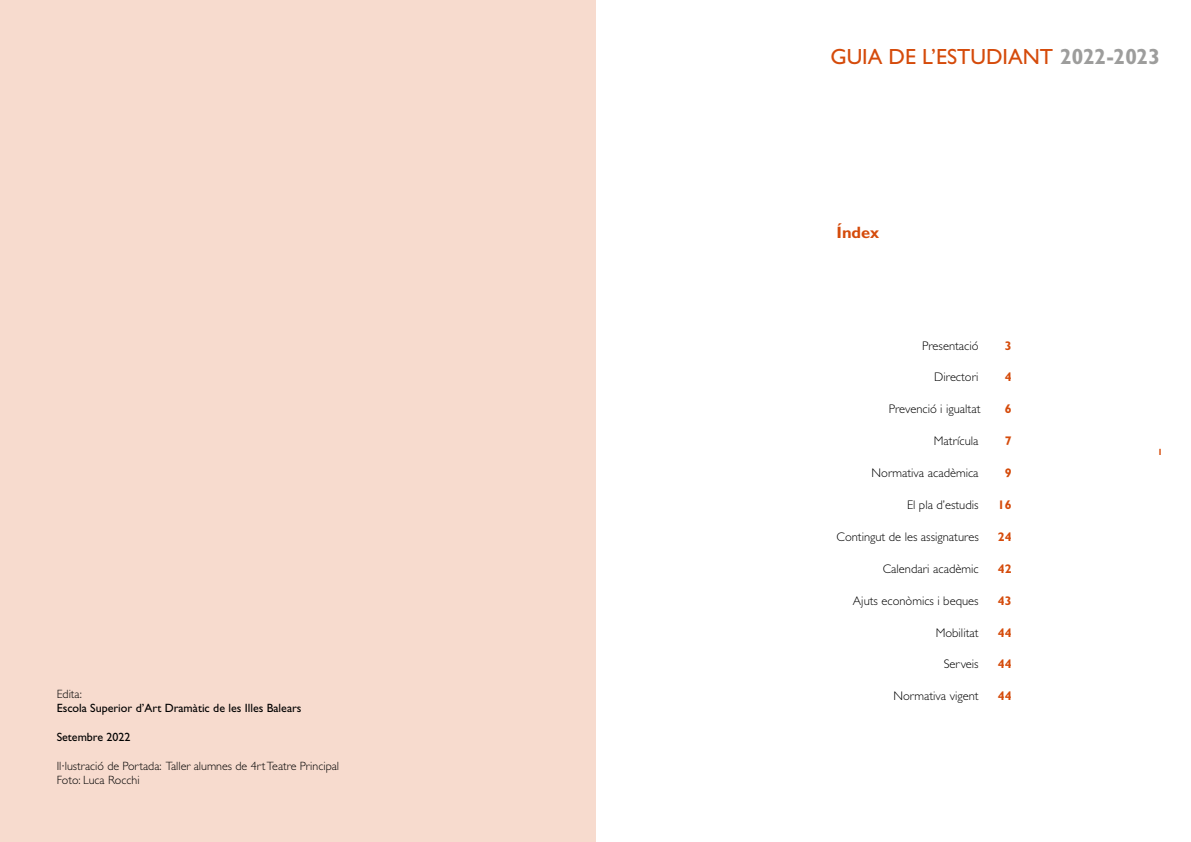
<style>
.page{position:relative;width:1191px;height:842px;background:#fff}
.page>*{position:absolute;margin:0;border:0;box-sizing:border-box;transform-origin:0 0}
.t1{font:22px "Gill Sans Std";color:#d54b0b}
.t2{font:700 16.5px "Gill Sans Std";color:#d54b0b}
.t3{font:300 12.5px "Gill Sans Std";color:#000}
.t4{font:700 12.5px "Gill Sans Std";color:#d54b0b}
.t5{font:300 12px/14.4px "Gill Sans Std";color:#000}
.t6{font:12px "Gill Sans Std";color:#000}
.t7{font:700 condensed 9px "Gill Sans Std";color:#d54b0b}
.s1{font-weight:700;font-stretch:condensed;color:#9d9d9c}
</style>
<div class="page">
<div style="left:0;top:0;width:595px;height:842px;background:#f7dbce"></div>
<h1 class="t1" style="left:830px;top:44px;width:331px">GUIA DE L’ESTUDIANT <span class="s1">2022-2023</span></h1>
<h2 class="t2" style="left:836px;top:223px;width:44px">Índex</h2>
<p class="t3" style="left:922px;top:338px;width:58px">Presentació</p>
<p class="t4" style="left:1004px;top:338px;width:8px">3</p>
<p class="t3" style="left:934px;top:370px;width:46px">Directori</p>
<p class="t4" style="left:1004px;top:370px;width:8px">4</p>
<p class="t3" style="left:888px;top:402px;width:93px">Prevenció i igualtat</p>
<p class="t4" style="left:1004px;top:402px;width:8px">6</p>
<p class="t3" style="left:934px;top:434px;width:46px">Matrícula</p>
<p class="t4" style="left:1004px;top:434px;width:8px">7</p>
<p class="t3" style="left:871px;top:466px;width:108px">Normativa acadèmica</p>
<p class="t4" style="left:1004px;top:465px;width:8px">9</p>
<p class="t3" style="left:907px;top:498px;width:73px">El pla d’estudis</p>
<p class="t4" style="left:997px;top:497px;width:15px">16</p>
<p class="t3" style="left:836px;top:530px;width:144px">Contingut de les assignatures</p>
<p class="t4" style="left:997px;top:529px;width:15px">24</p>
<p class="t3" style="left:882px;top:561px;width:97px">Calendari acadèmic</p>
<p class="t4" style="left:997px;top:561px;width:15px">42</p>
<p class="t3" style="left:853px;top:593px;width:127px">Ajuts econòmics i beques</p>
<p class="t4" style="left:997px;top:593px;width:15px">43</p>
<p class="t3" style="left:935px;top:625px;width:44px">Mobilitat</p>
<p class="t4" style="left:997px;top:625px;width:15px">44</p>
<p class="t3" style="left:943px;top:657px;width:36px">Serveis</p>
<p class="t4" style="left:997px;top:657px;width:15px">44</p>
<p class="t5" style="left:57px;top:687px;width:27px">Edita:</p>
<p class="t3" style="left:893px;top:689px;width:87px">Normativa vigent</p>
<p class="t4" style="left:997px;top:689px;width:15px">44</p>
<p class="t6" style="left:57px;top:701px;width:246px">Escola Superior d’Art Dramàtic de les Illes Balears</p>
<p class="t6" style="left:57px;top:730px;width:75px">Setembre 2022</p>
<p class="t5" style="left:57px;top:759px;width:284px">Il·lustració de Portada: Taller alumnes de 4rt Teatre Principal<br>Foto: Luca Rocchi</p>
<p class="t7" style="left:1158px;top:446px;width:6px">1</p>
</div>
